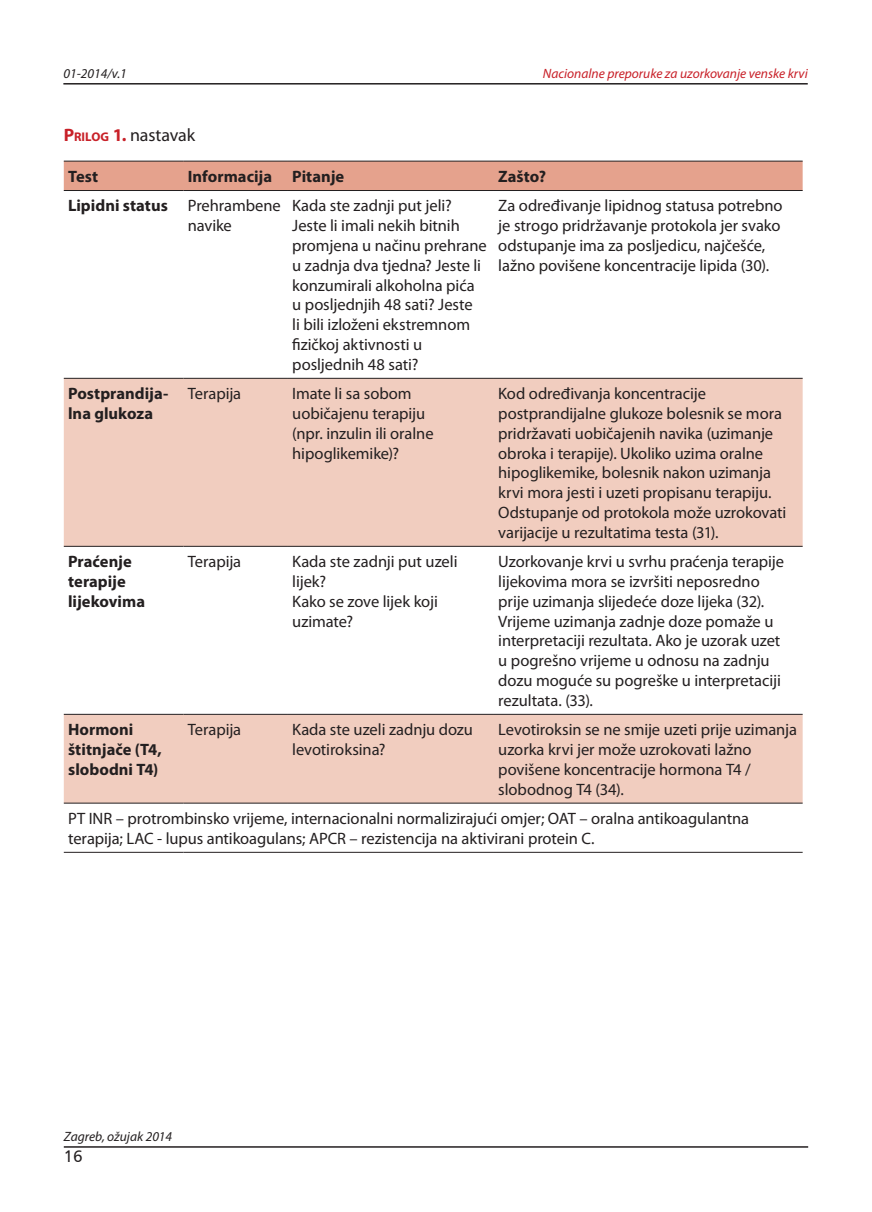
<style>
.page{position:relative;width:872px;height:1212px;background:#fff}
.page>*{position:absolute;margin:0;border:0;box-sizing:border-box;transform-origin:0 0}
.t1{font:18px "Myriad Pro";letter-spacing:-.01em;color:#231f20}
.t2{font:16.5px/19.8px "Myriad Pro";letter-spacing:-.005em;color:#231f20}
.t3{font:700 16.5px/19.8px "Myriad Pro";color:#231f20}
.t4{font:16.5px "Humanist 777 BT Roman B";color:#231f20}
.t5{font:italic 13.5px "Myriad Pro";color:#c82028}
.t6{font:italic 13.5px "Myriad Pro";color:#231f20}
.s1{font-weight:700;color:#c82028}
.s2{font-weight:700;font-size:12.6px;color:#c82028}
.s3{font-weight:700}
</style>
<div class="page">
<hr style="left:64px;top:1146px;width:744px;height:2px;background:#231f20">
<hr style="left:63px;top:83px;width:744px;height:2px;background:#231f20">
<div style="left:64px;top:162px;width:738px;height:28px;background:#e5a28d"></div>
<svg style="left:64px;top:379px;width:738px;height:424px;fill:#f1cdbf"></svg>
<hr style="left:64px;top:161px;width:119px;height:1px;background:#231f20">
<hr style="left:183px;top:161px;width:105px;height:1px;background:#231f20">
<hr style="left:288px;top:161px;width:206px;height:1px;background:#231f20">
<hr style="left:494px;top:161px;width:308px;height:1px;background:#231f20">
<hr style="left:64px;top:190px;width:119px;height:1px;background:#231f20">
<hr style="left:183px;top:190px;width:105px;height:1px;background:#231f20">
<hr style="left:288px;top:190px;width:206px;height:1px;background:#231f20">
<hr style="left:494px;top:190px;width:308px;height:1px;background:#231f20">
<hr style="left:64px;top:378px;width:119px;height:1px;background:#231f20">
<hr style="left:183px;top:378px;width:105px;height:1px;background:#231f20">
<hr style="left:288px;top:378px;width:206px;height:1px;background:#231f20">
<hr style="left:494px;top:378px;width:308px;height:1px;background:#231f20">
<hr style="left:64px;top:546px;width:119px;height:1px;background:#231f20">
<hr style="left:183px;top:546px;width:105px;height:1px;background:#231f20">
<hr style="left:288px;top:546px;width:206px;height:1px;background:#231f20">
<hr style="left:494px;top:546px;width:308px;height:1px;background:#231f20">
<hr style="left:64px;top:714px;width:119px;height:1px;background:#231f20">
<hr style="left:183px;top:714px;width:105px;height:1px;background:#231f20">
<hr style="left:288px;top:714px;width:206px;height:1px;background:#231f20">
<hr style="left:494px;top:714px;width:308px;height:1px;background:#231f20">
<hr style="left:64px;top:803px;width:119px;height:1px;background:#231f20">
<hr style="left:183px;top:803px;width:105px;height:1px;background:#231f20">
<hr style="left:288px;top:803px;width:206px;height:1px;background:#231f20">
<hr style="left:494px;top:803px;width:308px;height:1px;background:#231f20">
<hr style="left:64px;top:852px;width:119px;height:1px;background:#231f20">
<hr style="left:183px;top:852px;width:105px;height:1px;background:#231f20">
<hr style="left:288px;top:852px;width:206px;height:1px;background:#231f20">
<hr style="left:494px;top:852px;width:308px;height:1px;background:#231f20">
<p class="t6" style="left:63px;top:65px;width:65px">01-2014/v.1</p>
<p class="t5" style="left:543px;top:65px;width:266px">Nacionalne preporuke za uzorkovanje venske krvi</p>
<p class="t1" style="left:64px;top:124px;width:133px"><span class="s1">P</span><span class="s2">rilog</span> <span class="s1">1.</span> nastavak</p>
<p class="t3" style="left:68px;top:166px;width:31px">Test</p>
<p class="t3" style="left:188px;top:166px;width:158px">Informacija Pitanje</p>
<p class="t3" style="left:498px;top:166px;width:49px">Zašto?</p>
<p class="t2" style="left:188px;top:196px;width:95px;text-indent:-120px"><span class="s3">Lipidni status</span> Prehrambene navike</p>
<p class="t2" style="left:292px;top:196px;width:196px">Kada ste zadnji put jeli?<br>Jeste li imali nekih bitnih promjena u načinu prehrane u zadnja dva tjedna? Jeste li konzumirali alkoholna pića u posljednjih 48 sati? Jeste<br>li bili izloženi ekstremnom fizičkoj aktivnosti u posljednih 48 sati?</p>
<p class="t2" style="left:498px;top:196px;width:286px">Za određivanje lipidnog statusa potrebno je strogo pridržavanje protokola jer svako odstupanje ima za posljedicu, najčešće, lažno povišene koncentracije lipida (30).</p>
<p class="t3" style="left:68px;top:383px;width:102px">Postprandija&shy;lna glukoza</p>
<p class="t2" style="left:188px;top:383px;width:55px">Terapija</p>
<p class="t2" style="left:292px;top:383px;width:143px">Imate li sa sobom uobičajenu terapiju (npr. inzulin ili oralne hipoglikemike)?</p>
<p class="t2" style="left:498px;top:383px;width:289px">Kod određivanja koncentracije postprandijalne glukoze bolesnik se mora pridržavati uobičajenih navika (uzimanje obroka i terapije). Ukoliko uzima oralne hipoglikemike, bolesnik nakon uzimanja krvi mora jesti i uzeti propisanu terapiju.<br>Odstupanje od protokola može uzrokovati varijacije u rezultatima testa (31).</p>
<p class="t3" style="left:68px;top:551px;width:79px">Praćenje terapije lijekovima</p>
<p class="t2" style="left:188px;top:551px;width:55px">Terapija</p>
<p class="t2" style="left:292px;top:551px;width:167px">Kada ste zadnji put uzeli lijek?<br>Kako se zove lijek koji uzimate?</p>
<p class="t2" style="left:498px;top:551px;width:287px">Uzorkovanje krvi u svrhu praćenja terapije lijekovima mora se izvršiti neposredno prije uzimanja slijedeće doze lijeka (32).<br>Vrijeme uzimanja zadnje doze pomaže u interpretaciji rezultata. Ako je uzorak uzet u pogrešno vrijeme u odnosu na zadnju dozu moguće su pogreške u interpretaciji rezultata. (33).</p>
<p class="t3" style="left:68px;top:719px;width:95px">Hormoni štitnjače (T4, slobodni T4)</p>
<p class="t2" style="left:188px;top:719px;width:55px">Terapija</p>
<p class="t2" style="left:292px;top:719px;width:182px">Kada ste uzeli zadnju dozu levotiroksina?</p>
<p class="t2" style="left:498px;top:719px;width:300px">Levotiroksin se ne smije uzeti prije uzimanja uzorka krvi jer može uzrokovati lažno povišene koncentracije hormona T4 / slobodnog T4 (34).</p>
<p class="t2" style="left:68px;top:808px;width:682px">PT INR – protrombinsko vrijeme, internacionalni normalizirajući omjer; OAT – oralna antikoagulantna terapija; LAC - lupus antikoagulans; APCR – rezistencija na aktivirani protein C.</p>
<p class="t6" style="left:64px;top:1128px;width:110px">Zagreb, ožujak 2014</p>
<p class="t4" style="left:64px;top:1146px;width:20px">16</p>
</div>
